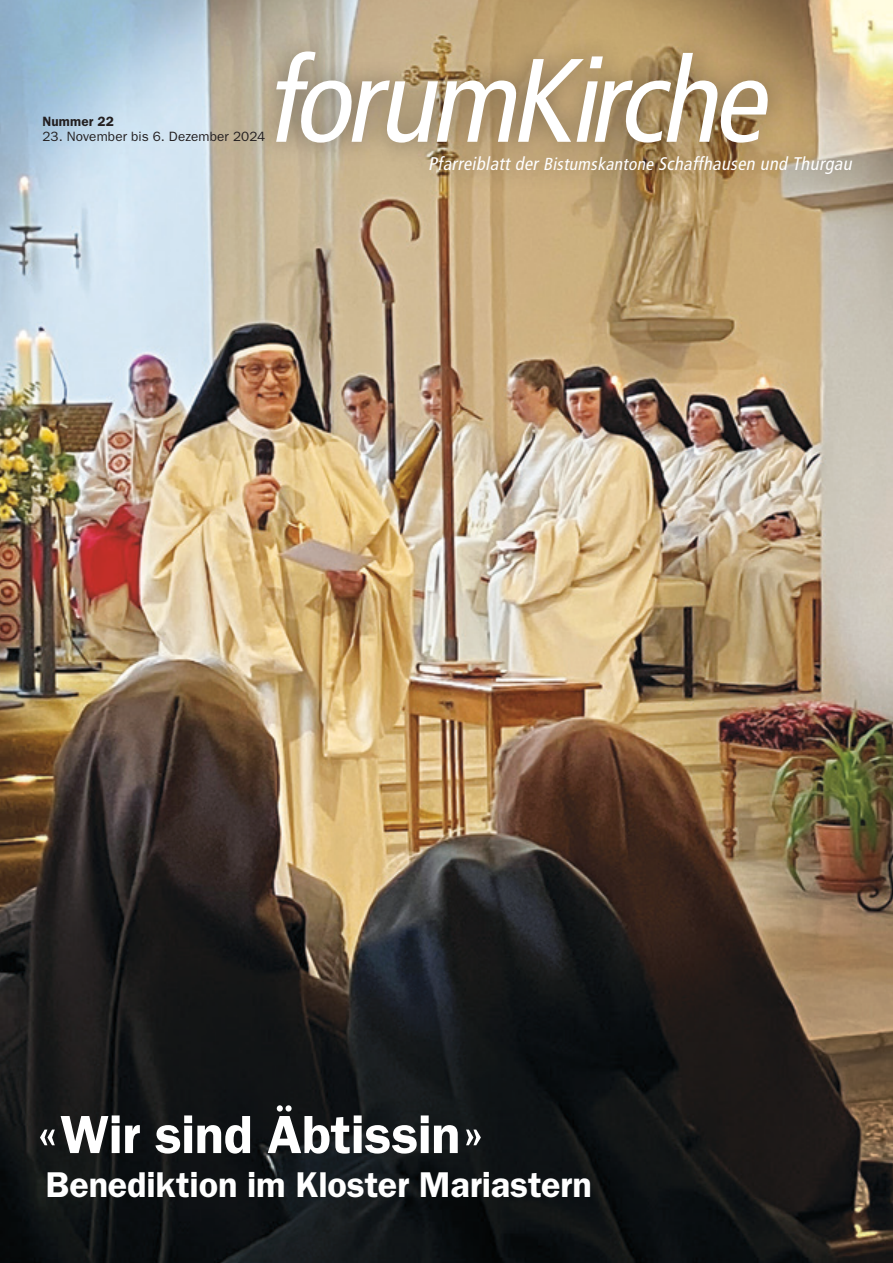
<style>
.page{position:relative;width:893px;height:1263px;background:#fff}
.page>*{position:absolute;margin:0;border:0;box-sizing:border-box;transform-origin:0 0}
.t1{font:54px "Franklin Gothic LT Pro Dm";letter-spacing:-.01em;color:#fff}
.t2{font:36px "Franklin Gothic LT Pro Dm";letter-spacing:-.005em;color:#fff}
.t3{font:italic condensed 18.3px "Frutiger";color:#fff}
.t4{font:13.5px "Franklin Gothic LT Pro";letter-spacing:.005em;color:#231f20}
.t5{font:13.5px "Franklin Gothic LT Pro Dm";letter-spacing:.01em;color:#231f20}
.s1{font-size:17.4px}
</style>
<div class="page">
<img style="left:0;top:0;width:893px;height:1263px">
<div style="left:254px;top:29px;width:620px;height:166px;background:#231f20;opacity:.5"></div>
<svg style="left:276px;top:51px;width:494px;height:92px"></svg>
<p class="t5" style="left:43px;top:114px;width:73px">Nummer 22</p>
<p class="t4" style="left:43px;top:129px;width:224px">23. November bis 6. Dezember 2024</p>
<p class="t3" style="left:428px;top:153px;width:429px">Pfarreiblatt der <span class="s1">Bistumskantone</span> Schaffhausen und Thurgau</p>
<h1 class="t1" style="left:37px;top:1102px;width:449px">«Wir sind Äbtissin»</h1>
<h2 class="t2" style="left:46px;top:1163px;width:548px">Benediktion im Kloster Mariastern</h2>
</div>
